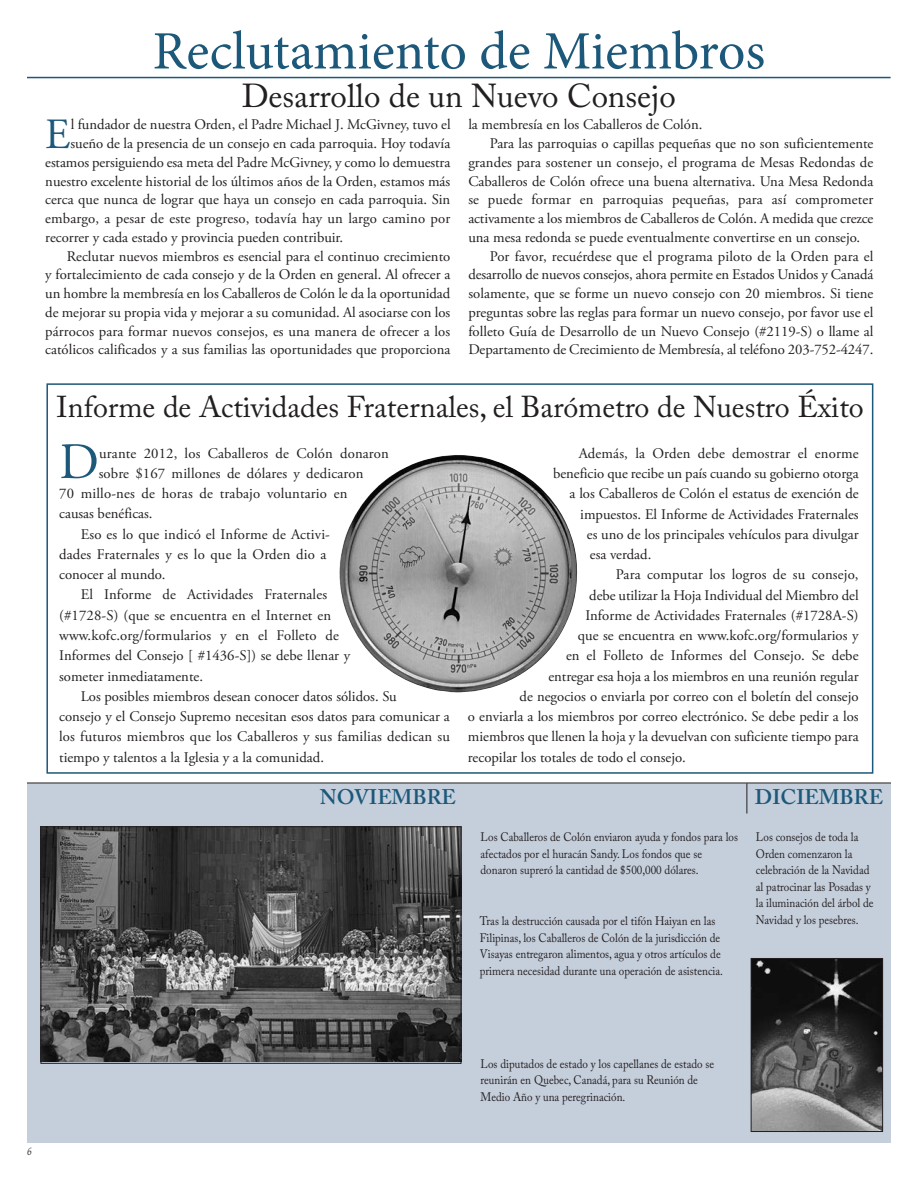
<style>
.page{position:relative;width:918px;height:1188px;background:#fff}
.page>*{position:absolute;margin:0;border:0;box-sizing:border-box;transform-origin:0 0}
.t1{font:54px "Minion Pro";letter-spacing:-.005em;color:#1c587a}
.t2{font:50.85px "Adobe Garamond Pro";color:#1c587a}
.t3{font:43.05px "Adobe Garamond Pro";color:#1c587a}
.t4{font:33px "Adobe Caslon Pro";color:#231f20}
.t5{font:30px "Adobe Caslon Pro";color:#231f20}
.t6{font:600 21px "Adobe Caslon Pro";color:#1c587a}
.t7{font:14.7px "Adobe Garamond Pro";color:#231f20}
.t8{font:12.3px/16.5px "Adobe Caslon Pro";color:#231f20;scale:.9 1}
.t9{font:italic 10.5px "Palatino";color:#231f20;scale:.9 1}
</style>
<div class="page">
<div style="left:27px;top:783px;width:864px;height:360px;background:#c5cedb"></div>
<img style="left:43px;top:829px;width:416px;height:233px">
<div style="left:41px;top:827px;width:420px;height:237px;border:1px solid #231f20"></div>
<hr style="left:27px;top:783px;width:864px;height:1px;background:#231f20">
<hr style="left:747px;top:783px;width:1px;height:31px;background:#231f20">
<img style="left:753px;top:960px;width:128px;height:170px">
<div style="left:751px;top:958px;width:132px;height:174px;border:1px solid #231f20"></div>
<hr style="left:27px;top:77px;width:864px;height:1px;background:#1c587a">
<div style="left:46px;top:383px;width:827px;height:391px;border:2px solid #1c587a"></div>
<img style="left:339px;top:455px;width:238px;height:238px">
<h1 class="t1" style="left:153px;top:31px;width:614px">Reclutamiento de Miembros</h1>
<h3 class="t4" style="left:242px;top:83px;width:436px">Desarrollo de un Nuevo Consejo</h3>
<h3 class="t3" style="left:45px;top:117px;width:27px">E</h3>
<p class="t7" style="left:71px;top:119px;width:381px">l fundador de nuestra Orden, el Padre Michael J. McGivney, tuvo el</p>
<p class="t7" style="left:70px;top:138px;width:381px">sueño de la presencia de un consejo en cada parroquia. Hoy todavía</p>
<p class="t7" style="left:45px;top:156px;width:407px">estamos persiguiendo esa meta del Padre McGivney, y como lo demuestra</p>
<p class="t7" style="left:45px;top:175px;width:407px">nuestro excelente historial de los últimos años de la Orden, estamos más</p>
<p class="t7" style="left:45px;top:194px;width:406px">cerca que nunca de lograr que haya un consejo en cada parroquia. Sin</p>
<p class="t7" style="left:45px;top:213px;width:407px">embargo, a pesar de este progreso, todavía hay un largo camino por</p>
<p class="t7" style="left:45px;top:231px;width:300px">recorrer y cada estado y provincia pueden contribuir.</p>
<p class="t7" style="left:67px;top:250px;width:385px">Reclutar nuevos miembros es esencial para el continuo crecimiento</p>
<p class="t7" style="left:45px;top:269px;width:407px">y fortalecimiento de cada consejo y de la Orden en general. Al ofrecer a</p>
<p class="t7" style="left:45px;top:288px;width:407px">un hombre la membresía en los Caballeros de Colón le da la oportunidad</p>
<p class="t7" style="left:45px;top:306px;width:407px">de mejorar su propia vida y mejorar a su comunidad. Al asociarse con los</p>
<p class="t7" style="left:45px;top:325px;width:407px">párrocos para formar nuevos consejos, es una manera de ofrecer a los</p>
<p class="t7" style="left:45px;top:344px;width:407px">católicos calificados y a sus familias las oportunidades que proporciona</p>
<p class="t7" style="left:468px;top:119px;width:236px">la membresía en los Caballeros de Colón.</p>
<p class="t7" style="left:490px;top:138px;width:385px">Para las parroquias o capillas pequeñas que no son suficientemente</p>
<p class="t7" style="left:468px;top:156px;width:407px">grandes para sostener un consejo, el programa de Mesas Redondas de</p>
<p class="t7" style="left:468px;top:175px;width:407px">Caballeros de Colón ofrece una buena alternativa. Una Mesa Redonda</p>
<p class="t7" style="left:468px;top:194px;width:407px">se puede formar en parroquias pequeñas, para así comprometer</p>
<p class="t7" style="left:468px;top:213px;width:407px">activamente a los miembros de Caballeros de Colón. A medida que crezce</p>
<p class="t7" style="left:468px;top:231px;width:393px">una mesa redonda se puede eventualmente convertirse en un consejo.</p>
<p class="t7" style="left:490px;top:250px;width:385px">Por favor, recuérdese que el programa piloto de la Orden para el</p>
<p class="t7" style="left:468px;top:269px;width:407px">desarrollo de nuevos consejos, ahora permite en Estados Unidos y Canadá</p>
<p class="t7" style="left:468px;top:288px;width:407px">solamente, que se forme un nuevo consejo con 20 miembros. Si tiene</p>
<p class="t7" style="left:468px;top:307px;width:407px">preguntas sobre las reglas para formar un nuevo consejo, por favor use el</p>
<p class="t7" style="left:468px;top:325px;width:407px">folleto Guía de Desarrollo de un Nuevo Consejo (#2119-S) o llame al</p>
<p class="t7" style="left:468px;top:344px;width:407px">Departamento de Crecimiento de Membresía, al teléfono 203-752-4247.</p>
<h3 class="t5" style="left:57px;top:396px;width:809px">Informe de Actividades Fraternales, el Barómetro de Nuestro Éxito</h3>
<h2 class="t2" style="left:59px;top:442px;width:41px">D</h2>
<p class="t7" style="left:99px;top:447px;width:291px">urante 2012, los Caballeros de Colón donaron</p>
<p class="t7" style="left:579px;top:447px;width:281px">Además, la Orden debe demostrar el enorme</p>
<p class="t7" style="left:553px;top:468px;width:307px">beneficio que recibe un país cuando su gobierno otorga</p>
<p class="t7" style="left:569px;top:488px;width:291px">a los Caballeros de Colón el estatus de exención de</p>
<p class="t7" style="left:580px;top:508px;width:280px">impuestos. El Informe de Actividades Fraternales</p>
<p class="t7" style="left:587px;top:528px;width:273px">es uno de los principales vehículos para divulgar</p>
<p class="t7" style="left:590px;top:549px;width:63px">esa verdad.</p>
<p class="t7" style="left:616px;top:569px;width:244px">Para computar los logros de su consejo,</p>
<p class="t7" style="left:589px;top:589px;width:271px">debe utilizar la Hoja Individual del Miembro del</p>
<p class="t7" style="left:585px;top:609px;width:275px">Informe de Actividades Fraternales (#1728A-S)</p>
<p class="t7" style="left:578px;top:630px;width:282px">que se encuentra en www.kofc.org/formularios y</p>
<p class="t7" style="left:566px;top:650px;width:294px">en el Folleto de Informes del Consejo. Se debe</p>
<p class="t7" style="left:548px;top:670px;width:312px">entregar esa hoja a los miembros en una reunión regular</p>
<p class="t7" style="left:520px;top:690px;width:340px">de negocios o enviarla por correo con el boletín del consejo</p>
<p class="t7" style="left:468px;top:711px;width:392px">o enviarla a los miembros por correo electrónico. Se debe pedir a los</p>
<p class="t7" style="left:468px;top:731px;width:392px">miembros que llenen la hoja y la devuelvan con suficiente tiempo para</p>
<p class="t7" style="left:468px;top:751px;width:219px">recopilar los totales de todo el consejo.</p>
<p class="t7" style="left:99px;top:468px;width:266px">sobre $167 millones de dólares y dedicaron</p>
<p class="t7" style="left:59px;top:488px;width:290px">70 millo-nes de horas de trabajo voluntario en</p>
<p class="t7" style="left:59px;top:508px;width:95px">causas benéficas.</p>
<p class="t7" style="left:81px;top:528px;width:251px">Eso es lo que indicó el Informe de Activi-</p>
<p class="t7" style="left:59px;top:549px;width:269px">dades Fraternales y es lo que la Orden dio a</p>
<p class="t7" style="left:59px;top:569px;width:108px">conocer al mundo.</p>
<p class="t7" style="left:81px;top:589px;width:248px">El Informe de Actividades Fraternales</p>
<p class="t7" style="left:59px;top:609px;width:274px">(#1728-S) (que se encuentra en el Internet en</p>
<p class="t7" style="left:59px;top:630px;width:281px">www.kofc.org/formularios y en el Folleto de</p>
<p class="t7" style="left:59px;top:650px;width:293px">Informes del Consejo [ #1436-S]) se debe llenar y</p>
<p class="t7" style="left:59px;top:670px;width:145px">someter inmediatamente.</p>
<p class="t7" style="left:81px;top:690px;width:318px">Los posibles miembros desean conocer datos sólidos. Su</p>
<p class="t7" style="left:59px;top:711px;width:392px">consejo y el Consejo Supremo necesitan esos datos para comunicar a</p>
<p class="t7" style="left:59px;top:731px;width:392px">los futuros miembros que los Caballeros y sus familias dedican su</p>
<p class="t7" style="left:59px;top:751px;width:266px">tiempo y talentos a la Iglesia y a la comunidad.</p>
<h3 class="t6" style="left:320px;top:789px;width:138px">NOVIEMBRE</h3>
<h3 class="t6" style="left:755px;top:789px;width:130px">DICIEMBRE</h3>
<p class="t8" style="left:481px;top:830px;width:288px">Los Caballeros de Colón enviaron ayuda y fondos para los afectados por el huracán Sandy. Los fondos que se donaron supreró la cantidad de $500,000 dólares.</p>
<p class="t8" style="left:480px;top:914px;width:272px">Tras la destrucción causada por el tifón Haiyan en las Filipinas, los Caballeros de Colón de la jurisdicción de Visayas entregaron alimentos, agua y otros artículos de primera necesidad durante una operación de asistencia.</p>
<p class="t8" style="left:756px;top:830px;width:132px">Los consejos de toda la<br>Orden comenzaron la celebración de la Navidad al patrocinar las Posadas y la iluminación del árbol de<br>Navidad y los pesebres.</p>
<p class="t9" style="left:27px;top:1145px;width:7px">6</p>
<p class="t8" style="left:481px;top:1057px;width:261px">Los diputados de estado y los capellanes de estado se reunirán en Quebec, Canadá, para su Reunión de<br>Medio Año y una peregrinación.</p>
</div>
